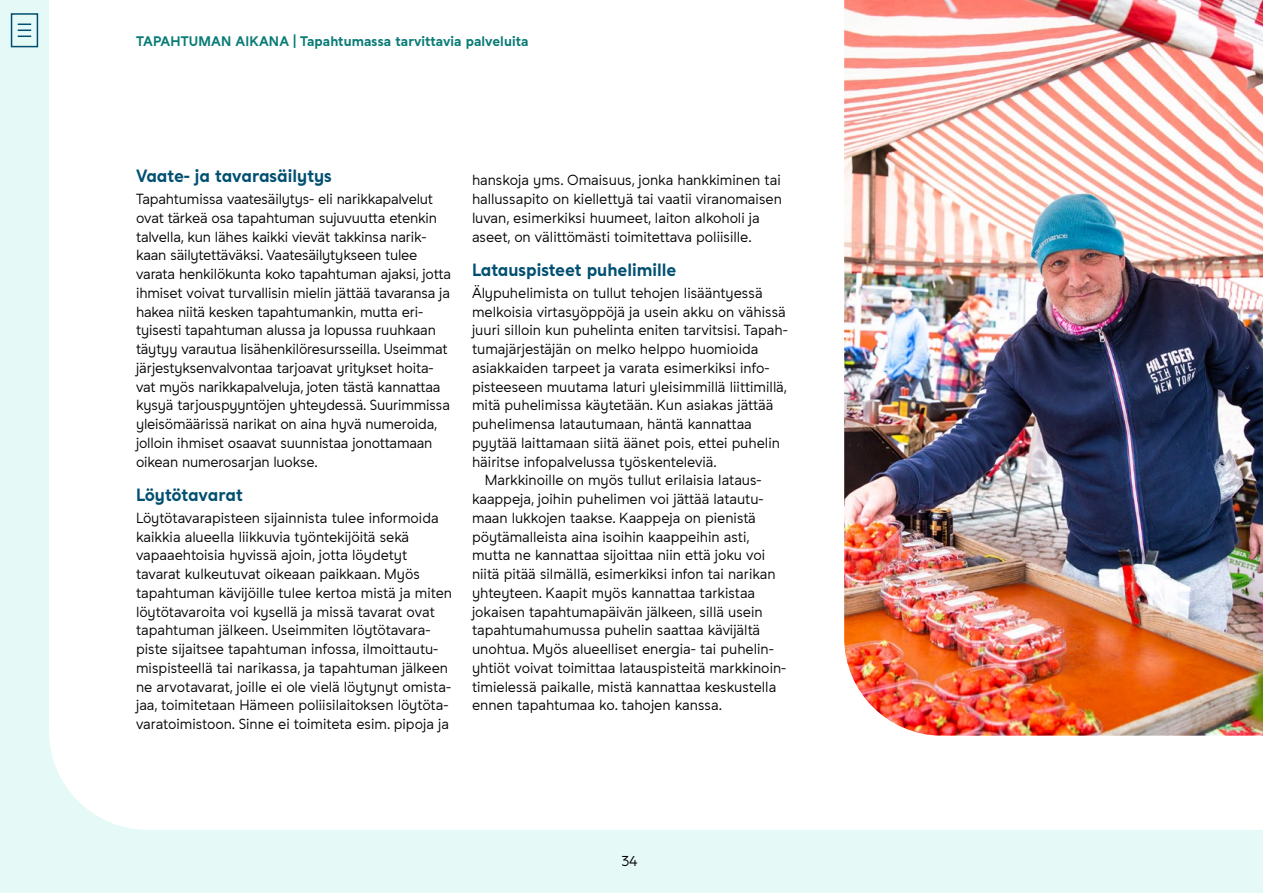
<style>
.page{position:relative;width:1263px;height:893px;background:#fff}
.page>*{position:absolute;margin:0;border:0;box-sizing:border-box;transform-origin:0 0}
.t1{font:17.25px "Studio Feixen Sans Lahti Headline";color:#004f71}
.t2{font:14.25px/18.8px "Studio Feixen Sans Lahti";color:#000}
.t3{font:700 13.5px "Studio Feixen Sans Lahti";letter-spacing:.01em;color:#097b76}
</style>
<div class="page">
<img style="left:0;top:0;width:1263px;height:893px">
<div style="left:11px;top:13px;width:27px;height:34px;border:2px solid #004f71"></div>
<svg style="left:18px;top:24px;width:13px;height:13px"></svg>
<p class="t3" style="left:136px;top:33px;width:394px">TAPAHTUMAN AIKANA | Tapahtumassa tarvittavia palveluita</p>
<p class="t1" style="left:136px;top:166px;width:197px">Vaate- ja tavarasäilytys</p>
<p class="t2" style="left:136px;top:190px;width:317px">Tapahtumissa vaatesäilytys- eli narikkapalvelut ovat tärkeä osa tapahtuman sujuvuutta etenkin talvella, kun lähes kaikki vievät takkinsa narik&shy;kaan säilytettäväksi. Vaatesäilytykseen tulee varata henkilökunta koko tapahtuman ajaksi, jotta ihmiset voivat turvallisin mielin jättää tavaransa ja hakea niitä kesken tapahtumankin, mutta eri&shy;tyisesti tapahtuman alussa ja lopussa ruuhkaan täytyy varautua lisähenkilöresursseilla. Useimmat järjestyksenvalvontaa tarjoavat yritykset hoita&shy;vat myös narikkapalveluja, joten tästä kannattaa kysyä tarjouspyyntöjen yhteydessä. Suurimmissa yleisömäärissä narikat on aina hyvä numeroida, jolloin ihmiset osaavat suunnistaa jonottamaan oikean numerosarjan luokse.</p>
<p class="t1" style="left:136px;top:484px;width:108px">Löytötavarat</p>
<p class="t2" style="left:136px;top:508px;width:317px">Löytötavarapisteen sijainnista tulee informoida kaikkia alueella liikkuvia työntekijöitä sekä vapaaehtoisia hyvissä ajoin, jotta löydetyt tavarat kulkeutuvat oikeaan paikkaan. Myös tapahtuman kävijöille tulee kertoa mistä ja miten löytötavaroita voi kysellä ja missä tavarat ovat tapahtuman jälkeen. Useimmiten löytötavara&shy;piste sijaitsee tapahtuman infossa, ilmoittautu&shy;mispisteellä tai narikassa, ja tapahtuman jälkeen ne arvotavarat, joille ei ole vielä löytynyt omista&shy;jaa, toimitetaan Hämeen poliisilaitoksen löytöta&shy;varatoimistoon. Sinne ei toimiteta esim. pipoja ja</p>
<p class="t2" style="left:472px;top:171px;width:311px">hanskoja yms. Omaisuus, jonka hankkiminen tai hallussapito on kiellettyä tai vaatii viranomaisen luvan, esimerkiksi huumeet, laiton alkoholi ja aseet, on välittömästi toimitettava poliisille.</p>
<p class="t1" style="left:472px;top:259px;width:206px">Latauspisteet puhelimille</p>
<p class="t2" style="left:472px;top:283px;width:292px">Älypuhelimista on tullut tehojen lisääntyessä</p>
<p class="t2" style="left:472px;top:302px;width:315px">melkoisia virtasyöppöjä ja usein akku on vähissä</p>
<p class="t2" style="left:472px;top:321px;width:317px">juuri silloin kun puhelinta eniten tarvitsisi. Tapah-</p>
<p class="t2" style="left:472px;top:340px;width:288px">tumajärjestäjän on melko helppo huomioida</p>
<p class="t2" style="left:472px;top:358px;width:299px">asiakkaiden tarpeet ja varata esimerkiksi info-</p>
<p class="t2" style="left:472px;top:377px;width:317px">pisteeseen muutama laturi yleisimmillä liittimillä,</p>
<p class="t2" style="left:472px;top:396px;width:303px">mitä puhelimissa käytetään. Kun asiakas jättää</p>
<p class="t2" style="left:472px;top:415px;width:281px">puhelimensa latautumaan, häntä kannattaa</p>
<p class="t2" style="left:472px;top:433px;width:309px">pyytää laittamaan siitä äänet pois, ettei puhelin</p>
<p class="t2" style="left:472px;top:452px;width:246px">häiritse infopalvelussa työskenteleviä.</p>
<p class="t2" style="left:485px;top:471px;width:278px">Markkinoille on myös tullut erilaisia lataus-</p>
<p class="t2" style="left:472px;top:490px;width:293px">kaappeja, joihin puhelimen voi jättää latautu-</p>
<p class="t2" style="left:472px;top:508px;width:285px">maan lukkojen taakse. Kaappeja on pienistä</p>
<p class="t2" style="left:472px;top:527px;width:279px">pöytämalleista aina isoihin kaappeihin asti,</p>
<p class="t2" style="left:472px;top:546px;width:295px">mutta ne kannattaa sijoittaa niin että joku voi</p>
<p class="t2" style="left:472px;top:565px;width:305px">niitä pitää silmällä, esimerkiksi infon tai narikan</p>
<p class="t2" style="left:472px;top:583px;width:285px">yhteyteen. Kaapit myös kannattaa tarkistaa</p>
<p class="t2" style="left:472px;top:602px;width:292px">jokaisen tapahtumapäivän jälkeen, sillä usein</p>
<p class="t2" style="left:472px;top:621px;width:290px">tapahtumahumussa puhelin saattaa kävijältä</p>
<p class="t2" style="left:472px;top:640px;width:303px">unohtua. Myös alueelliset energia- tai puhelin-</p>
<p class="t2" style="left:472px;top:658px;width:316px">yhtiöt voivat toimittaa latauspisteitä markkinoin-</p>
<p class="t2" style="left:472px;top:677px;width:306px">timielessä paikalle, mistä kannattaa keskustella</p>
<p class="t2" style="left:472px;top:696px;width:252px">ennen tapahtumaa ko. tahojen kanssa.</p>
<p class="t2" style="left:622px;top:852px;width:17px">34</p>
</div>
